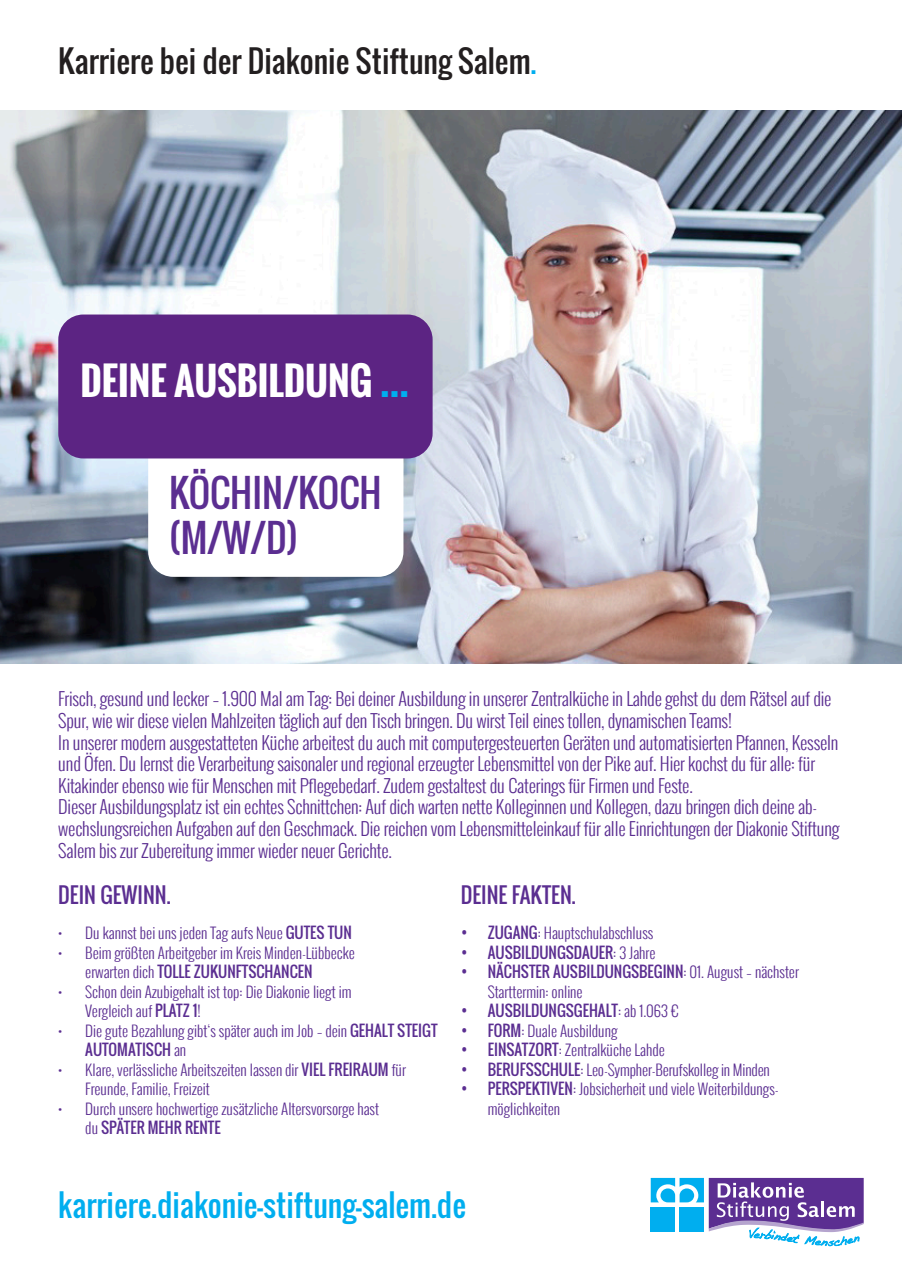
<style>
.page{position:relative;width:902px;height:1272px;background:#fff}
.page>*{position:absolute;margin:0;border:0;box-sizing:border-box;transform-origin:0 0}
.t1{font:700 37.65px "Oswald";color:#fff}
.t2{font:37.2px/44.7px "Oswald";color:#5b2e91}
.t3{font:30px "Oswald";color:#231f20}
.t4{font:30px "Oswald";color:#00aeef}
.t5{font:21px "Oswald";color:#5b2e91}
.t6{font:300 18px/21.6px "Oswald";letter-spacing:-.01em;color:#5b2e91}
.t7{font:300 15px/19.5px "Oswald";color:#5b2e91}
.t8{font:15px "Oswald";color:#5b2e91}
.s1{color:#00aeef}
.s2{font-weight:400}
.s3{font-weight:300}
</style>
<div class="page">
<svg style="left:650px;top:1177px;width:213px;height:68px"></svg>
<img style="left:0;top:111px;width:901px;height:552px">
<div style="left:148px;top:417px;width:255px;height:160px;background:#fff;border-radius:25px"></div>
<div style="left:58px;top:314px;width:374px;height:144px;background:#5c2483;border-radius:25px"></div>
<h3 class="t3" style="left:58px;top:39px;width:479px">Karriere bei der Diakonie Stiftung Salem<span class="s1">.</span></h3>
<h1 class="t1" style="left:80px;top:352px;width:330px">DEINE AUSBILDUNG <span class="s1">...</span></h1>
<h2 class="t2" style="left:169px;top:470px;width:214px">KÖCHIN/KOCH (M/W/D)</h2>
<p class="t6" style="left:58px;top:688px;width:782px">Frisch, gesund und lecker – 1.900 Mal am Tag: Bei deiner Ausbildung in unserer Zentralküche in Lahde gehst du dem Rätsel auf die Spur, wie wir diese vielen Mahlzeiten täglich auf den Tisch bringen. Du wirst Teil eines tollen, dynamischen Teams!<br>In unserer modern ausgestatteten Küche arbeitest du auch mit computergesteuerten Geräten und automatisierten Pfannen, Kesseln und Öfen. Du lernst die Verarbeitung saisonaler und regional erzeugter Lebensmittel von der Pike auf. Hier kochst du für alle: für Kitakinder ebenso wie für Menschen mit Pflegebedarf. Zudem gestaltest du Caterings für Firmen und Feste.<br>Dieser Ausbildungsplatz ist ein echtes Schnittchen: Auf dich warten nette Kolleginnen und Kollegen, dazu bringen dich deine ab&shy;wechslungsreichen Aufgaben auf den Geschmack. Die reichen vom Lebensmitteleinkauf für alle Einrichtungen der Diakonie Stiftung Salem bis zur Zubereitung immer wieder neuer Gerichte.</p>
<p class="t5" style="left:58px;top:878px;width:114px">DEIN GEWINN.</p>
<p class="t7" style="left:58px;top:923px;width:295px">• Du kannst bei uns jeden Tag aufs Neue <span class="s2">GUTES TUN</span></p>
<p class="t7" style="left:85px;top:942px;width:271px;text-indent:-27px">• Beim größten Arbeitgeber im Kreis Minden-Lübbecke erwarten dich <span class="s2">TOLLE ZUKUNFTSCHANCEN</span></p>
<p class="t7" style="left:85px;top:981px;width:268px;text-indent:-27px">• Schon dein Azubigehalt ist top: Die Diakonie liegt im<br>Vergleich auf <span class="s2">PLATZ 1</span>!</p>
<p class="t7" style="left:85px;top:1020px;width:354px;text-indent:-27px">• Die gute Bezahlung gibt‘s später auch im Job – dein <span class="s2">GEHALT STEIGT<br>AUTOMATISCH</span> an</p>
<p class="t7" style="left:85px;top:1059px;width:322px;text-indent:-27px">• Klare, verlässliche Arbeitszeiten lassen dir <span class="s2">VIEL FREIRAUM</span> für<br>Freunde, Familie, Freizeit</p>
<p class="t7" style="left:85px;top:1098px;width:295px;text-indent:-27px">• Durch unsere hochwertige zusätzliche Altersvorsorge hast du <span class="s2">SPÄTER MEHR RENTE</span></p>
<p class="t5" style="left:460px;top:878px;width:117px">DEINE FAKTEN.</p>
<p class="t7" style="left:460px;top:923px;width:194px"><span class="s2">• ZUGANG</span>: Hauptschulabschluss</p>
<p class="t8" style="left:460px;top:941px;width:196px">• AUSBILDUNGSDAUER<span class="s3">: 3 Jahre</span></p>
<p class="t7" style="left:487px;top:962px;width:312px;text-indent:-27px"><span class="s2">• NÄCHSTER AUSBILDUNGSBEGINN</span>: 01. August – nächster<br>Starttermin: online</p>
<p class="t8" style="left:460px;top:999px;width:220px">• AUSBILDUNGSGEHALT<span class="s3">: ab 1.063 €</span></p>
<p class="t7" style="left:460px;top:1020px;width:158px"><span class="s2">• FORM</span>: Duale Ausbildung</p>
<p class="t7" style="left:460px;top:1040px;width:205px"><span class="s2">• EINSATZORT</span>: Zentralküche Lahde</p>
<p class="t7" style="left:460px;top:1059px;width:310px"><span class="s2">• BERUFSSCHULE</span>: Leo-Sympher-Berufskolleg in Minden</p>
<p class="t7" style="left:487px;top:1079px;width:292px;text-indent:-27px"><span class="s2">• PERSPEKTIVEN</span>: Jobsicherheit und viele Weiterbildungs&shy;möglichkeiten</p>
<h3 class="t4" style="left:58px;top:1182px;width:409px">karriere.diakonie-stiftung-salem.de</h3>
</div>
